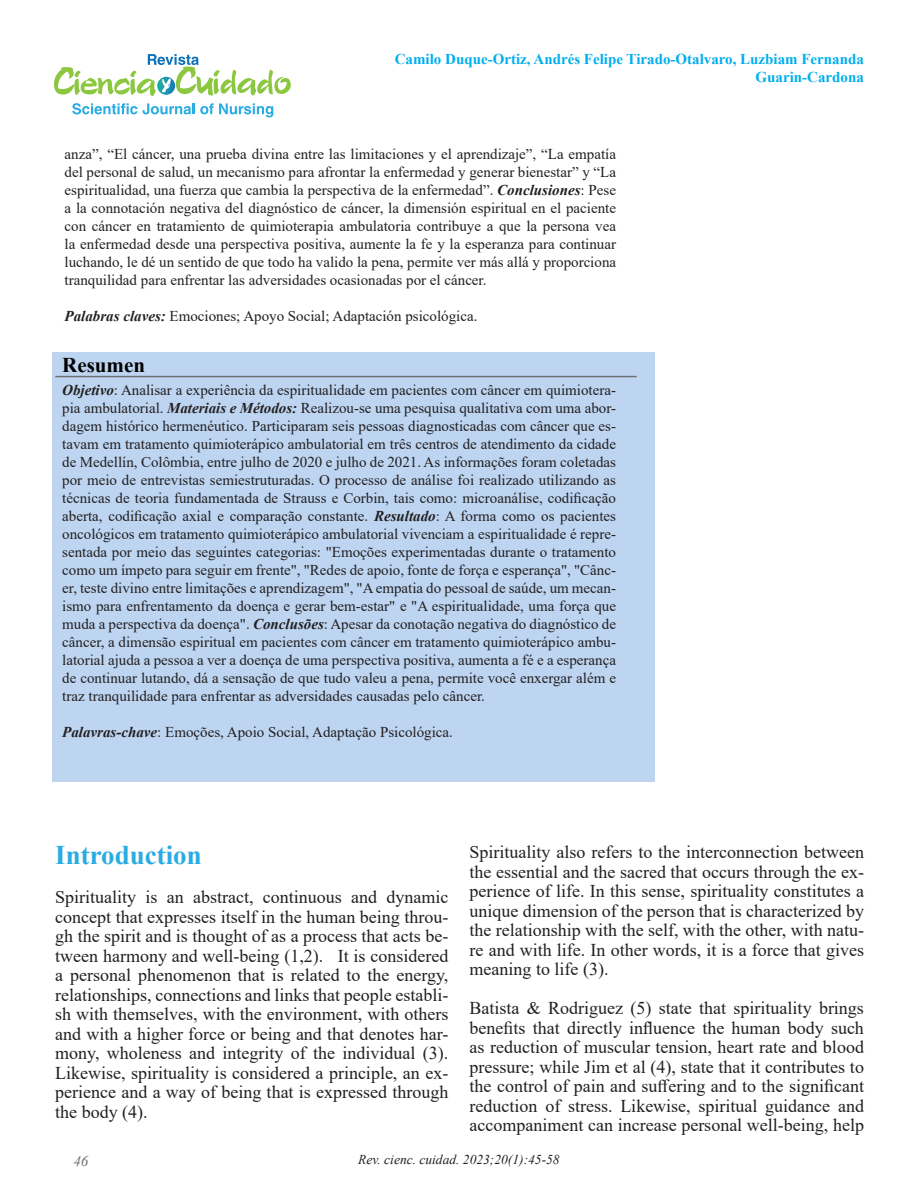
<style>
.page{position:relative;width:918px;height:1188px;background:#fff}
.page>*{position:absolute;margin:0;border:0;box-sizing:border-box;transform-origin:0 0}
.Subtitulos{font:700 27px "Times New Roman";color:#29abe3}
.t1{font:700 21px "Times New Roman";color:#000}
.Párrafos{font:18px/19.5px "Times New Roman";color:#231f20;text-align:justify}
.t2{font:15px/18px "Times New Roman";color:#231f20;text-align:justify}
.t3{font:700 15px/18px "Times New Roman";color:#00aeef;text-align:right}
.t4{font:italic 15px "Times New Roman";color:#707073}
.t5{font:italic 13.5px "Times New Roman";color:#231f20}
.s1{font-weight:700;font-style:italic}
</style>
<div class="page">
<svg style="left:54px;top:54px;width:237px;height:42px"></svg>
<svg style="left:72px;top:103px;width:201px;height:14px"></svg>
<div style="left:52px;top:353px;width:603px;height:429px;background:#bdd5f1"></div>
<hr style="left:55px;top:376px;width:582px;height:1px;background:#707073">
<p class="t3" style="left:395px;top:50px;width:471px">Camilo Duque-Ortiz, Andrés Felipe Tirado-Otalvaro, Luzbiam Fernanda<br>Guarin-Cardona</p>
<p class="t2" style="left:65px;top:145px;width:553px">anza”, “El cáncer, una prueba divina entre las limitaciones y el aprendizaje”, “La empatía del personal de salud, un mecanismo para afrontar la enfermedad y generar bienestar” y “La espiritualidad, una fuerza que cambia la perspectiva de la enfermedad”. <span class="s1">Conclusiones</span>: Pese a la connotación negativa del diagnóstico de cáncer, la dimensión espiritual en el paciente con cáncer en tratamiento de quimioterapia ambulatoria contribuye a que la persona vea la enfermedad desde una perspectiva positiva, aumente la fe y la esperanza para continuar luchando, le dé un sentido de que todo ha valido la pena, permite ver más allá y proporciona tranquilidad para enfrentar las adversidades ocasionadas por el cáncer.</p>
<p class="t2" style="left:65px;top:307px;width:414px"><span class="s1">Palabras claves:</span> Emociones; Apoyo Social; Adaptación psicológica.</p>
<p class="t1" style="left:62px;top:350px;width:84px">Resumen</p>
<p class="t2" style="left:62px;top:380px;width:555px"><span class="s1">Objetivo</span>: Analisar a experiência da espiritualidade em pacientes com câncer em quimiotera&shy;pia ambulatorial. <span class="s1">Materiais e Métodos:</span> Realizou-se uma pesquisa qualitativa com uma abor&shy;dagem histórico hermenéutico. Participaram seis pessoas diagnosticadas com câncer que es&shy;tavam em tratamento quimioterápico ambulatorial em três centros de atendimento da cidade de Medellín, Colômbia, entre julho de 2020 e julho de 2021. As informações foram coletadas por meio de entrevistas semiestruturadas. O processo de análise foi realizado utilizando as técnicas de teoria fundamentada de Strauss e Corbin, tais como: microanálise, codificação aberta, codificação axial e comparação constante. <span class="s1">Resultado</span>: A forma como os pacientes oncológicos em tratamento quimioterápico ambulatorial vivenciam a espiritualidade é repre&shy;sentada por meio das seguintes categorias: "Emoções experimentadas durante o tratamento como um ímpeto para seguir em frente", "Redes de apoio, fonte de força e esperança", "Cânc&shy;er, teste divino entre limitações e aprendizagem", "A empatia do pessoal de saúde, um mecan&shy;ismo para enfrentamento da doença e gerar bem-estar" e "A espiritualidade, uma força que muda a perspectiva da doença". <span class="s1">Conclusões</span>: Apesar da conotação negativa do diagnóstico de câncer, a dimensão espiritual em pacientes com câncer em tratamento quimioterápico ambu&shy;latorial ajuda a pessoa a ver a doença de uma perspectiva positiva, aumenta a fé e a esperança de continuar lutando, dá a sensação de que tudo valeu a pena, permite você enxergar além e traz tranquilidade para enfrentar as adversidades causadas pelo câncer.</p>
<p class="t2" style="left:62px;top:722px;width:392px"><span class="s1">Palavras-chave</span>: Emoções, Apoio Social, Adaptação Psicológica.</p>
<p class="Subtitulos" style="left:55px;top:835px;width:148px">Introduction</p>
<p class="Párrafos" style="left:55px;top:887px;width:395px">Spirituality is an abstract, continuous and dynamic concept that expresses itself in the human being throu&shy;gh the spirit and is thought of as a process that acts be&shy;tween harmony and well-being (1,2). It is considered a personal phenomenon that is related to the energy, relationships, connections and links that people establi&shy;sh with themselves, with the environment, with others and with a higher force or being and that denotes har&shy;mony, wholeness and integrity of the individual (3).<br>Likewise, spirituality is considered a principle, an ex&shy;perience and a way of being that is expressed through the body (4).</p>
<p class="Párrafos" style="left:470px;top:842px;width:396px">Spirituality also refers to the interconnection between the essential and the sacred that occurs through the ex&shy;perience of life. In this sense, spirituality constitutes a unique dimension of the person that is characterized by the relationship with the self, with the other, with natu&shy;re and with life. In other words, it is a force that gives meaning to life (3).</p>
<p class="Párrafos" style="left:470px;top:998px;width:396px">Batista &amp; Rodriguez (5) state that spirituality brings benefits that directly influence the human body such as reduction of muscular tension, heart rate and blood pressure; while Jim et al (4), state that it contributes to the control of pain and suffering and to the significant reduction of stress. Likewise, spiritual guidance and accompaniment can increase personal well-being, help</p>
<p class="t4" style="left:73px;top:1151px;width:16px">46</p>
<p class="t5" style="left:358px;top:1150px;width:203px">Rev. cienc. cuidad. 2023;20(1):45-58</p>
</div>
